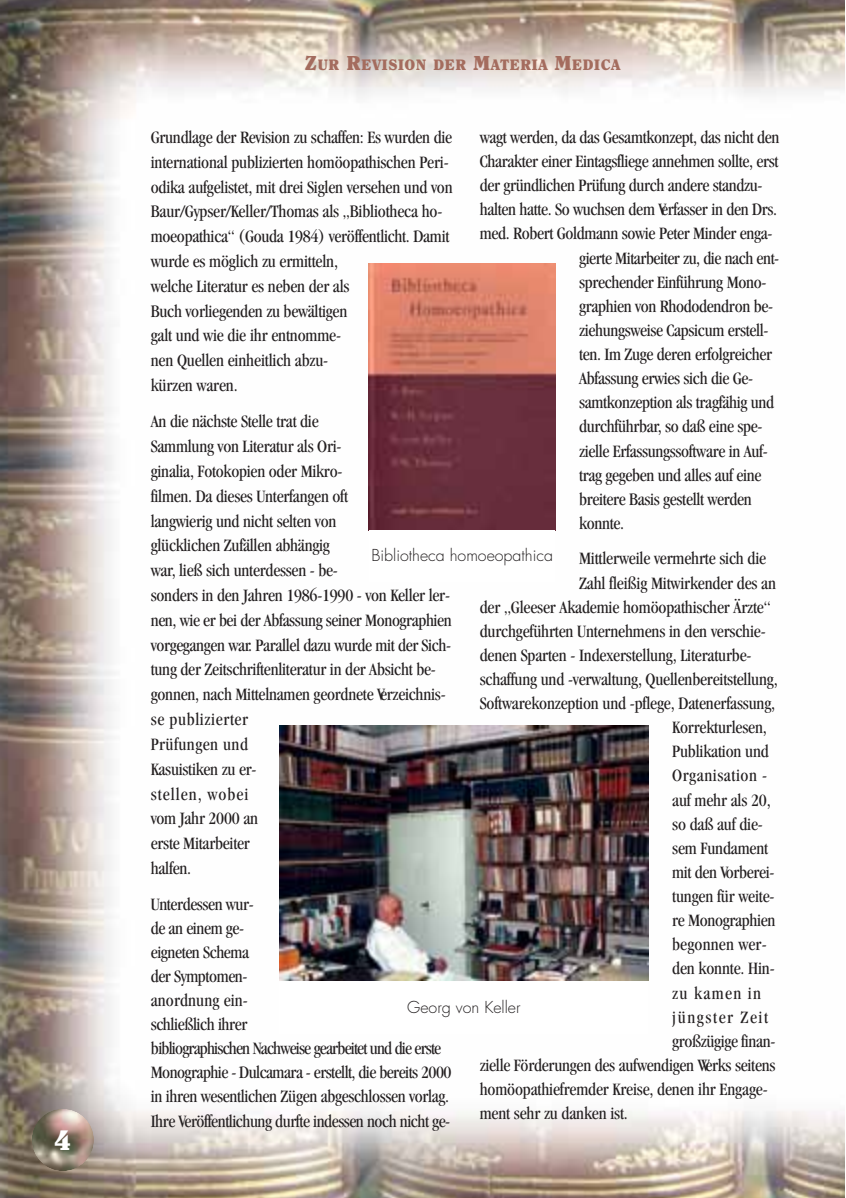
<style>
.page{position:relative;width:846px;height:1198px;background:#fff}
.page>*{position:absolute;margin:0;border:0;box-sizing:border-box;transform-origin:0 0}
.t1{font:900 28px "Clearface";color:#fff}
.t2{font:condensed 18px/24.8px "Garamond";letter-spacing:-.015em;color:#231f20}
.t3{font:condensed 18px "Garamond";letter-spacing:.03em;color:#231f20}
.t4{font:condensed 18px "Garamond";letter-spacing:.005em;color:#231f20}
.t5{font:condensed 18px "Garamond";letter-spacing:.09em;color:#231f20}
.t6{font:condensed 18px "Garamond";letter-spacing:.07em;color:#231f20}
.t7{font:300 16px "Futura";color:#231f20}
.t8{font:900 15px "Clearface";letter-spacing:.04em;color:#a46c5e}
.s1{font-size:20px}
</style>
<div class="page">
<img style="left:0;top:0;width:844px;height:1197px">
<img style="left:32px;top:1108px;width:62px;height:62px;border-radius:50%">
<img style="left:279px;top:725px;width:369px;height:255px">
<div style="left:280px;top:982px;width:368px;height:51px;background:#fff"></div>
<img style="left:368px;top:263px;width:187px;height:267px">
<div style="left:369px;top:531px;width:186px;height:51px;background:#fff"></div>
<h1 class="t1" style="left:54px;top:1127px;width:19px">4</h1>
<p class="t8" style="left:305px;top:59px;width:317px"><span class="s1">Z</span>UR <span class="s1">R</span>EVISION DER <span class="s1">M</span>ATERIA <span class="s1">M</span>EDICA</p>
<p class="t2" style="left:151px;top:124px;width:303px">Grundlage der Revision zu schaffen: Es wurden die international publizierten homöopathischen Peri&shy;odika aufgelistet, mit drei Siglen versehen und von Baur/Gypser/Keller/Thomas als „Bibliotheca ho&shy;moeopathica“ (Gouda 1984) veröffentlicht. Damit wurde es möglich zu ermitteln,<br>welche Literatur es neben der als<br>Buch vorliegenden zu bewältigen<br>galt und wie die ihr entnomme-<br>nen Quellen einheitlich abzu-<br>kürzen waren.</p>
<p class="t2" style="left:151px;top:409px;width:302px">An die nächste Stelle trat die<br>Sammlung von Literatur als Ori-<br>ginalia, Fotokopien oder Mikro-<br>filmen. Da dieses Unterfangen oft<br>langwierig und nicht selten von<br>glücklichen Zufällen abhängig<br>war, ließ sich unterdessen - be-<br>sonders in den Jahren 1986-1990 - von Keller ler&shy;nen, wie er bei der Abfassung seiner Monographien vorgegangen war. Parallel dazu wurde mit der Sich&shy;tung der Zeitschriftenliteratur in der Absicht be&shy;gonnen, nach Mittelnamen geordnete Verzeichnis&shy;se publizierter<br>Prüfungen und<br>Kasuistiken zu er-<br>stellen, wobei<br>vom Jahr 2000 an<br>erste Mitarbeiter<br>halfen.</p>
<p class="t2" style="left:151px;top:891px;width:302px;line-height:24.2px">Unterdessen wur-<br>de an einem ge-<br>eigneten Schema<br>der Symptomen-<br>anordnung ein-<br>schließlich ihrer<br>bibliographischen Nachweise gearbeitet und die erste<br>Monographie - Dulcamara - erstellt, die bereits 2000 in ihren wesentlichen Zügen abgeschlossen vorlag.<br>Ihre Veröffentlichung durfte indessen noch nicht ge-</p>
<p class="t2" style="left:480px;top:125px;width:301px">wagt werden, da das Gesamtkonzept, das nicht den</p>
<p class="t2" style="left:480px;top:149px;width:300px">Charakter einer Eintagsfliege annehmen sollte, erst</p>
<p class="t2" style="left:480px;top:173px;width:284px">der gründlichen Prüfung durch andere standzu-</p>
<p class="t2" style="left:480px;top:197px;width:299px">halten hatte. So wuchsen dem Verfasser in den Drs.</p>
<p class="t2" style="left:480px;top:221px;width:294px">med. Robert Goldmann sowie Peter Minder enga-</p>
<p class="t2" style="left:579px;top:245px;width:202px">gierte Mitarbeiter zu, die nach ent-</p>
<p class="t2" style="left:579px;top:269px;width:189px">sprechender Einführung Mono-</p>
<p class="t2" style="left:579px;top:293px;width:195px">graphien von Rhododendron be-</p>
<p class="t2" style="left:579px;top:317px;width:191px">ziehungsweise Capsicum erstell-</p>
<p class="t2" style="left:579px;top:342px;width:194px">ten. Im Zuge deren erfolgreicher</p>
<p class="t2" style="left:579px;top:366px;width:175px">Abfassung erwies sich die Ge-</p>
<p class="t2" style="left:579px;top:390px;width:196px">samtkonzeption als tragfähig und</p>
<p class="t2" style="left:579px;top:414px;width:185px">durchführbar, so daß eine spe-</p>
<p class="t2" style="left:579px;top:438px;width:190px">zielle Erfassungssoftware in Auf-</p>
<p class="t2" style="left:579px;top:462px;width:184px">trag gegeben und alles auf eine</p>
<p class="t2" style="left:579px;top:486px;width:174px">breitere Basis gestellt werden</p>
<p class="t2" style="left:579px;top:510px;width:47px">konnte.</p>
<p class="t2" style="left:579px;top:546px;width:189px">Mittlerweile vermehrte sich die</p>
<p class="t2" style="left:579px;top:570px;width:198px">Zahl fleißig Mitwirkender des an</p>
<p class="t2" style="left:480px;top:594px;width:292px">der „Gleeser Akademie homöopathischer Ärzte“</p>
<p class="t2" style="left:480px;top:618px;width:287px">durchgeführten Unternehmens in den verschie-</p>
<p class="t2" style="left:480px;top:642px;width:273px">denen Sparten - Indexerstellung, Literaturbe-</p>
<p class="t2" style="left:480px;top:666px;width:299px">schaffung und -verwaltung, Quellenbereitstellung,</p>
<p class="t2" style="left:480px;top:690px;width:297px">Softwarekonzeption und -pflege, Datenerfassung,</p>
<p class="t2" style="left:672px;top:714px;width:96px">Korrekturlesen,</p>
<p class="t2" style="left:672px;top:739px;width:98px">Publikation und</p>
<p class="t3" style="left:672px;top:765px;width:96px">Organisation -</p>
<p class="t2" style="left:672px;top:787px;width:100px">auf mehr als 20,</p>
<p class="t2" style="left:672px;top:811px;width:92px">so daß auf die-</p>
<p class="t2" style="left:672px;top:835px;width:98px">sem Fundament</p>
<p class="t2" style="left:672px;top:859px;width:104px">mit den Vorberei-</p>
<p class="t2" style="left:672px;top:883px;width:104px">tungen für weite-</p>
<p class="t2" style="left:672px;top:907px;width:105px">re Monographien</p>
<p class="t4" style="left:672px;top:934px;width:96px">begonnen wer-</p>
<p class="t2" style="left:672px;top:955px;width:104px">den konnte. Hin-</p>
<p class="t6" style="left:672px;top:982px;width:90px">zu kamen in</p>
<p class="t5" style="left:672px;top:1006px;width:97px">jüngster Zeit</p>
<p class="t2" style="left:672px;top:1028px;width:105px">großzügige finan-</p>
<p class="t2" style="left:480px;top:1052px;width:297px">zielle Förderungen des aufwendigen Werks seitens</p>
<p class="t2" style="left:480px;top:1076px;width:289px">homöopathiefremder Kreise, denen ihr Engage-</p>
<p class="t2" style="left:480px;top:1100px;width:150px">ment sehr zu danken ist.</p>
<p class="t7" style="left:371px;top:545px;width:183px">Bibliotheca homoeopathica</p>
<p class="t7" style="left:407px;top:997px;width:115px">Georg von Keller</p>
</div>
